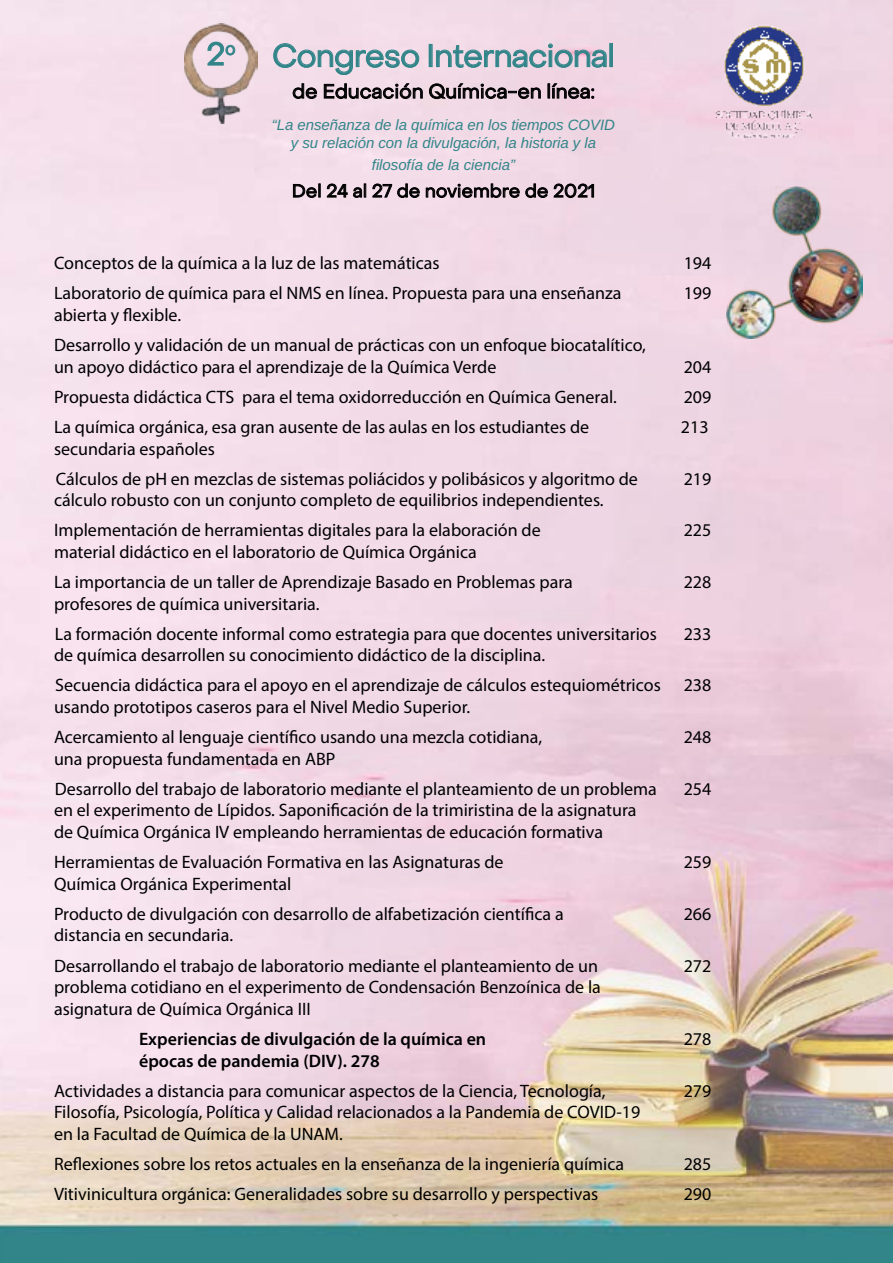
<style>
.page{position:relative;width:893px;height:1263px;background:#fff}
.page>*{position:absolute;margin:0;border:0;box-sizing:border-box;transform-origin:0 0}
.t1{font:31.5px "Object Sans";letter-spacing:-.03em;color:#318589}
.t2{font:19.5px "Object Sans";color:#000}
.t3{font:18px/30.2px "Myriad Pro";color:#000}
.t4{font:600 18px "Myriad Pro";color:#000}
.t5{font:18px "Object Sans";letter-spacing:.005em;color:#000}
.t6{font:italic 15px/18px "Arimo";letter-spacing:-.005em;color:#318589;text-align:center}
</style>
<div class="page">
<img style="left:0;top:0;width:893px;height:1263px">
<svg style="left:273px;top:43px;width:146px;height:32px;background:#d2cdd8"></svg>
<div style="left:429px;top:44px;width:3px;height:23px;border:1px solid #318589"></div>
<svg style="left:436px;top:44px;width:171px;height:24px;background:#c6c3cf"></svg>
<div style="left:609px;top:43px;width:4px;height:24px;border:1px solid #318589"></div>
<svg style="left:292px;top:83px;width:25px;height:16px"></svg>
<svg style="left:324px;top:83px;width:99px;height:16px;background:#a1929a"></svg>
<svg style="left:429px;top:83px;width:112px;height:16px;background:#a4939b"></svg>
<svg style="left:548px;top:83px;width:46px;height:16px"></svg>
<svg style="left:293px;top:183px;width:73px;height:15px"></svg>
<svg style="left:372px;top:183px;width:48px;height:15px"></svg>
<svg style="left:426px;top:183px;width:168px;height:15px;background:#a09099"></svg>
<img style="left:184px;top:23px;width:73px;height:100px">
<img style="left:726px;top:187px;width:136px;height:152px">
<img style="left:708px;top:24px;width:111px;height:116px">
<h1 class="t1" style="left:206px;top:35px;width:31px">2<sup>o</sup></h1>
<h1 class="t1" style="left:272px;top:36px;width:344px">Congreso Internacional</h1>
<p class="t2" style="left:292px;top:79px;width:304px">de Educación Química-en línea:</p>
<p class="t6" style="left:272px;top:116px;width:345px">“La enseñanza de la química en los tiempos COVID y su relación con la divulgación, la historia y la</p>
<p class="t6" style="left:372px;top:156px;width:145px">filosofía de la ciencia”</p>
<p class="t5" style="left:292px;top:180px;width:305px">Del 24 al 27 de noviembre de 2021</p>
<p class="t3" style="left:54px;top:248px;width:387px">Conceptos de la química a la luz de las matemáticas</p>
<p class="t3" style="left:684px;top:248px;width:29px">194</p>
<p class="t3" style="left:54px;top:278px;width:569px">Laboratorio de química para el NMS en línea. Propuesta para una enseñanza</p>
<p class="t3" style="left:684px;top:278px;width:29px">199</p>
<p class="t3" style="left:54px;top:300px;width:593px">abierta y flexible.<br>Desarrollo y validación de un manual de prácticas con un enfoque biocatalítico,</p>
<p class="t3" style="left:54px;top:351px;width:444px">un apoyo didáctico para el aprendizaje de la Química Verde</p>
<p class="t3" style="left:684px;top:351px;width:29px">204</p>
<p class="t3" style="left:54px;top:381px;width:564px">Propuesta didáctica CTS para el tema oxidorreducción en Química General.</p>
<p class="t3" style="left:684px;top:381px;width:29px">209</p>
<p class="t3" style="left:54px;top:412px;width:537px">La química orgánica, esa gran ausente de las aulas en los estudiantes de</p>
<p class="t3" style="left:681px;top:412px;width:29px">213</p>
<p class="t3" style="left:54px;top:433px;width:585px">secundaria españoles<br>Cálculos de pH en mezclas de sistemas poliácidos y polibásicos y algoritmo de</p>
<p class="t3" style="left:684px;top:463px;width:29px">219</p>
<p class="t3" style="left:54px;top:485px;width:551px">cálculo robusto con un conjunto completo de equilibrios independientes.<br>Implementación de herramientas digitales para la elaboración de</p>
<p class="t3" style="left:54px;top:537px;width:520px">material didáctico en el laboratorio de Química Orgánica<br>La importancia de un taller de Aprendizaje Basado en Problemas para</p>
<p class="t3" style="left:54px;top:588px;width:604px">profesores de química universitaria.<br>La formación docente informal como estrategia para que docentes universitarios</p>
<p class="t3" style="left:54px;top:640px;width:608px">de química desarrollen su conocimiento didáctico de la disciplina.<br>Secuencia didáctica para el apoyo en el aprendizaje de cálculos estequiométricos</p>
<p class="t3" style="left:54px;top:692px;width:490px">usando prototipos caseros para el Nivel Medio Superior.<br>Acercamiento al lenguaje científico usando una mezcla cotidiana,</p>
<p class="t3" style="left:54px;top:743px;width:604px">una propuesta fundamentada en ABP<br>Desarrollo del trabajo de laboratorio mediante el planteamiento de un problema</p>
<p class="t3" style="left:684px;top:515px;width:29px">225</p>
<p class="t3" style="left:684px;top:567px;width:29px">228</p>
<p class="t3" style="left:684px;top:618px;width:29px">233</p>
<p class="t3" style="left:684px;top:670px;width:29px">238</p>
<p class="t3" style="left:684px;top:722px;width:29px">248</p>
<p class="t3" style="left:684px;top:773px;width:29px">254</p>
<p class="t3" style="left:54px;top:799px;width:584px;line-height:21.6px">en el experimento de Lípidos. Saponificación de la trimiristina de la asignatura de Química Orgánica IV empleando herramientas de educación formativa</p>
<p class="t3" style="left:54px;top:847px;width:451px">Herramientas de Evaluación Formativa en las Asignaturas de</p>
<p class="t3" style="left:684px;top:847px;width:29px">259</p>
<p class="t3" style="left:54px;top:868px;width:511px">Química Orgánica Experimental<br>Producto de divulgación con desarrollo de alfabetización científica a</p>
<p class="t3" style="left:684px;top:898px;width:29px">266</p>
<p class="t3" style="left:54px;top:920px;width:545px">distancia en secundaria.<br>Desarrollando el trabajo de laboratorio mediante el planteamiento de un</p>
<p class="t3" style="left:684px;top:950px;width:29px">272</p>
<p class="t3" style="left:54px;top:976px;width:548px;line-height:21.6px">problema cotidiano en el experimento de Condensación Benzoínica de la asignatura de Química Orgánica III</p>
<p class="t4" style="left:139px;top:1027px;width:349px">Experiencias de divulgación de la química en</p>
<p class="t3" style="left:684px;top:1023px;width:29px">278</p>
<p class="t4" style="left:139px;top:1049px;width:242px">épocas de pandemia (DIV). 278</p>
<p class="t3" style="left:54px;top:1075px;width:553px">Actividades a distancia para comunicar aspectos de la Ciencia, Tecnología,</p>
<p class="t3" style="left:684px;top:1075px;width:29px">279</p>
<p class="t3" style="left:54px;top:1101px;width:588px;line-height:21.6px">Filosofía, Psicología, Política y Calidad relacionados a la Pandemia de COVID-19 en la Facultad de Química de la UNAM.</p>
<p class="t3" style="left:54px;top:1148px;width:572px">Reflexiones sobre los retos actuales en la enseñanza de la ingeniería química</p>
<p class="t3" style="left:684px;top:1148px;width:29px">285</p>
<p class="t3" style="left:54px;top:1178px;width:546px">Vitivinicultura orgánica: Generalidades sobre su desarrollo y perspectivas</p>
<p class="t3" style="left:684px;top:1178px;width:29px">290</p>
</div>
